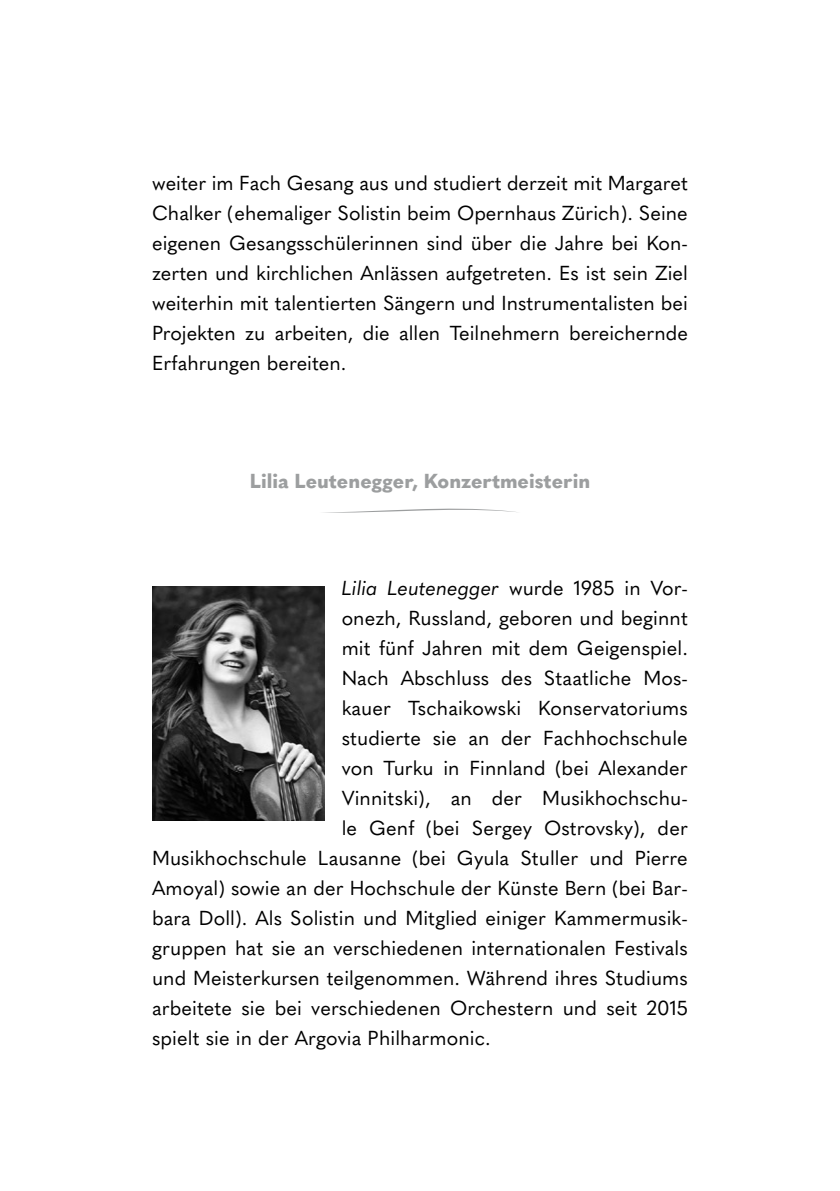
<style>
.page{position:relative;width:840px;height:1191px;background:#fff}
.page>*{position:absolute;margin:0;border:0;box-sizing:border-box;transform-origin:0 0}
.t1{font:20px/30px "Quasimoda";letter-spacing:.005em;color:#000;text-align:justify}
.t2{font:800 20px "Quasimoda";color:#9c9e9f}
.t3{font:italic 20px "Quasimoda";color:#000}
.s1{font-style:normal}
</style>
<div class="page">
<svg style="left:347px;top:508px;width:169px;height:4px"></svg>
<img style="left:152px;top:586px;width:172px;height:234px">
<p class="t1" style="left:152px;top:167px;width:537px">weiter im Fach Gesang aus und studiert derzeit mit Margaret Chalker (ehemaliger Solistin beim Opernhaus Zürich). Seine eigenen Gesangsschülerinnen sind über die Jahre bei Kon&shy;zerten und kirchlichen Anlässen aufgetreten. Es ist sein Ziel weiterhin mit talentierten Sängern und Instrumentalisten bei Projekten zu arbeiten, die allen Teilnehmern bereichernde Erfahrungen bereiten.</p>
<p class="t2" style="left:249px;top:465px;width:342px">Lilia Leutenegger, Konzertmeisterin</p>
<p class="t3" style="left:341px;top:573px;width:347px">Lilia Leutenegger <span class="s1">wurde 1985 in Vor-</span></p>
<p class="t1" style="left:341px;top:602px;width:347px">onezh, Russland, geboren und beginnt</p>
<p class="t1" style="left:341px;top:632px;width:347px">mit fünf Jahren mit dem Geigenspiel.</p>
<p class="t1" style="left:341px;top:662px;width:347px">Nach Abschluss des Staatliche Mos-</p>
<p class="t1" style="left:341px;top:692px;width:347px">kauer Tschaikowski Konservatoriums</p>
<p class="t1" style="left:341px;top:722px;width:347px">studierte sie an der Fachhochschule</p>
<p class="t1" style="left:341px;top:752px;width:347px">von Turku in Finnland (bei Alexander</p>
<p class="t1" style="left:341px;top:782px;width:347px">Vinnitski), an der Musikhochschu-</p>
<p class="t1" style="left:341px;top:812px;width:347px">le Genf (bei Sergey Ostrovsky), der</p>
<p class="t1" style="left:152px;top:842px;width:537px">Musikhochschule Lausanne (bei Gyula Stuller und Pierre</p>
<p class="t1" style="left:152px;top:872px;width:537px">Amoyal) sowie an der Hochschule der Künste Bern (bei Bar-</p>
<p class="t1" style="left:152px;top:902px;width:537px">bara Doll). Als Solistin und Mitglied einiger Kammermusik-</p>
<p class="t1" style="left:152px;top:932px;width:537px">gruppen hat sie an verschiedenen internationalen Festivals</p>
<p class="t1" style="left:152px;top:962px;width:537px">und Meisterkursen teilgenommen. Während ihres Studiums</p>
<p class="t1" style="left:152px;top:992px;width:537px">arbeitete sie bei verschiedenen Orchestern und seit 2015</p>
<p class="t1" style="left:152px;top:1022px;width:340px">spielt sie in der Argovia Philharmonic.</p>
</div>
